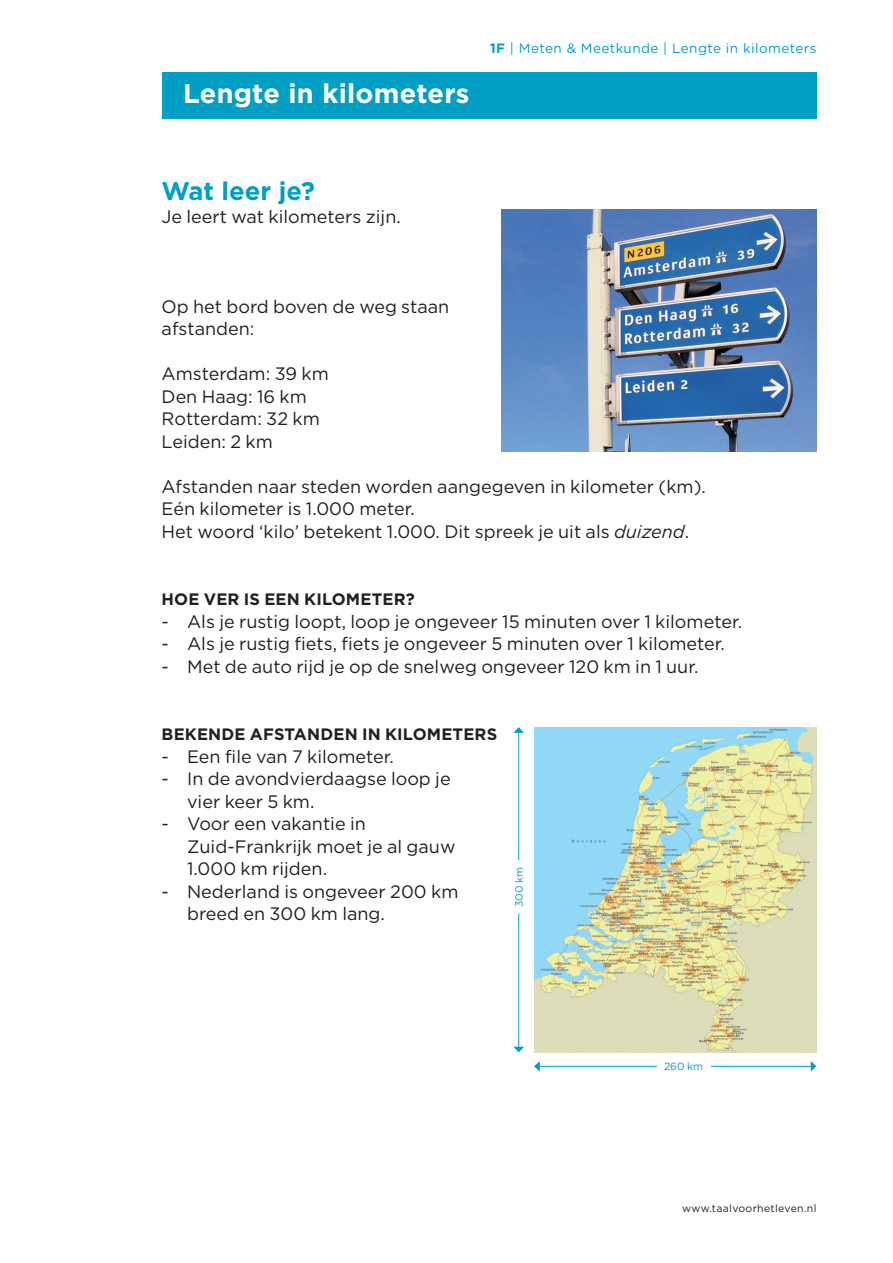
<style>
.page{position:relative;width:893px;height:1263px;background:#fff}
.page>*{position:absolute;margin:0;border:0;box-sizing:border-box;transform-origin:0 0}
.t1{font:700 27px "Gotham";letter-spacing:.01em;color:#fff}
.t2{font:700 25.5px "Gotham";color:#009fc3}
.t3{font:18px/22.5px "Gotham";color:#231f20}
.t4{font:700 16.5px "Gotham";letter-spacing:.01em;color:#231f20}
.t5{font:13.5px "Gotham";letter-spacing:.03em;color:#009fc3}
.t6{font:10.5px "Gotham";letter-spacing:.03em;color:#231f20}
.t7{font:10.5px "Gotham";color:#009fc3}
.s1{font-weight:700}
.s2{font-style:italic}
</style>
<div class="page">
<div style="left:162px;top:72px;width:654px;height:47px;background:#009fc3"></div>
<img style="left:534px;top:727px;width:282px;height:325px">
<hr style="left:539px;top:1066px;width:273px;height:1px;background:#009fc3">
<svg style="left:534px;top:1061px;width:6px;height:10px"></svg>
<svg style="left:811px;top:1061px;width:5px;height:10px"></svg>
<div style="left:657px;top:1062px;width:53px;height:13px;background:#fff"></div>
<hr style="left:518px;top:732px;width:1px;height:316px;background:#009fc3">
<svg style="left:513px;top:1047px;width:11px;height:5px"></svg>
<svg style="left:513px;top:727px;width:11px;height:6px"></svg>
<div style="left:514px;top:860px;width:13px;height:54px;background:#fff"></div>
<img style="left:502px;top:209px;width:314px;height:243px">
<h1 class="t1" style="left:183px;top:76px;width:288px">Lengte in kilometers</h1>
<p class="t5" style="left:490px;top:40px;width:328px"><span class="s1">1F</span> | Meten &amp; Meetkunde | Lengte in kilometers</p>
<h2 class="t2" style="left:162px;top:174px;width:155px">Wat leer je?</h2>
<p class="t3" style="left:162px;top:205px;width:241px">Je leert wat kilometers zijn.</p>
<p class="t3" style="left:162px;top:295px;width:289px">Op het bord boven de weg staan afstanden:</p>
<p class="t3" style="left:162px;top:362px;width:169px">Amsterdam: 39 km<br>Den Haag: 16 km<br>Rotterdam: 32 km<br>Leiden: 2 km</p>
<p class="t3" style="left:162px;top:475px;width:546px">Afstanden naar steden worden aangegeven in kilometer (km).<br>Eén kilometer is 1.000 meter.<br>Het woord ‘kilo’ betekent 1.000. Dit spreek je uit als <span class="s2">duizend</span>.</p>
<p class="t4" style="left:162px;top:588px;width:255px">HOE VER IS EEN KILOMETER?</p>
<p class="t3" style="left:162px;top:610px;width:582px">- Als je rustig loopt, loop je ongeveer 15 minuten over 1 kilometer.</p>
<p class="t3" style="left:162px;top:632px;width:565px">- Als je rustig fiets, fiets je ongeveer 5 minuten over 1 kilometer.</p>
<p class="t3" style="left:162px;top:655px;width:538px">- Met de auto rijd je op de snelweg ongeveer 120 km in 1 uur.</p>
<p class="t4" style="left:162px;top:723px;width:337px">BEKENDE AFSTANDEN IN KILOMETERS</p>
<p class="t3" style="left:162px;top:745px;width:234px">- Een file van 7 kilometer.</p>
<p class="t3" style="left:187px;top:767px;width:265px;text-indent:-26px">- In de avondvierdaagse loop je vier keer 5 km.</p>
<p class="t3" style="left:187px;top:812px;width:270px;text-indent:-26px">- Voor een vakantie in<br>Zuid-Frankrijk moet je al gauw<br>1.000 km rijden.</p>
<p class="t3" style="left:187px;top:880px;width:273px;text-indent:-26px">- Nederland is ongeveer 200 km breed en 300 km lang.</p>
<p class="t7" style="left:512px;top:907px;width:41px;rotate:-90deg">300 km</p>
<p class="t7" style="left:664px;top:1060px;width:41px">260 km</p>
<p class="t6" style="left:682px;top:1201px;width:136px">www.taalvoorhetleven.nl</p>
</div>
